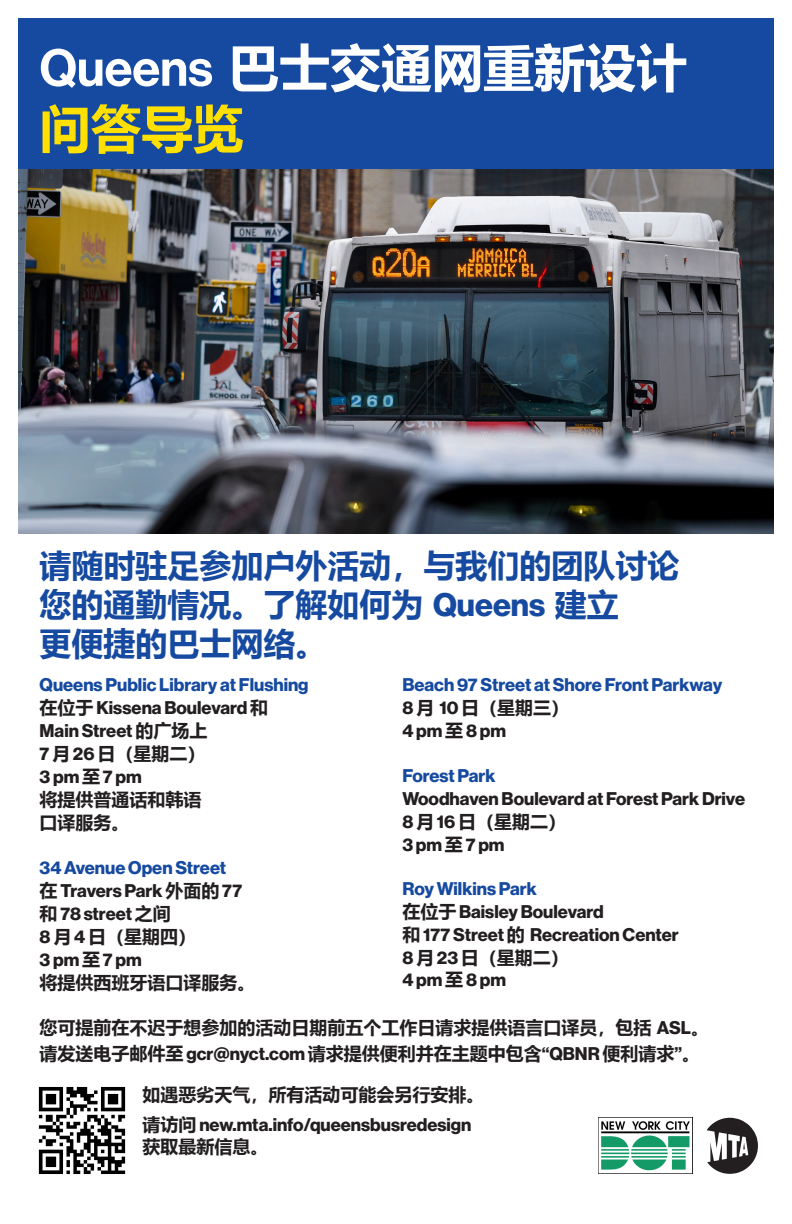
<style>
.page{position:relative;width:792px;height:1224px;background:#fff}
.page>*{position:absolute;margin:0;border:0;box-sizing:border-box;transform-origin:0 0}
.t1{font:56.1px "MTA Logo";color:#231f20}
.t2{font:700 51px/61.2px "Microsoft Ya Hei";color:#fff}
.t3{font:700 32px/39px "Microsoft Ya Hei";color:#164aa0}
.t4{font:18px/23px "N Haas Grotesk DS Pro 75 Bd";color:#231f20}
.t5{font:700 18px/26px "Microsoft Ya Hei";color:#231f20}
.t6{font:18px "N Haas Grotesk DS Pro 75 Bd";color:#164aa0}
.s1{font-family:"N Haas Grotesk DS Pro 65 Md";font-weight:400}
.s2{color:#ffe000}
.s3{font-family:"N Haas Grotesk DS Pro 75 Bd";font-weight:400}
.s4{font-family:"Microsoft Ya Hei";font-weight:700}
</style>
<div class="page">
<img style="left:18px;top:169px;width:756px;height:364px">
<div style="left:18px;top:18px;width:756px;height:151px;background:#164aa0"></div>
<img style="left:38px;top:1087px;width:88px;height:87px">
<img style="left:599px;top:1121px;width:93px;height:53px">
<p class="t2" style="left:40px;top:35px;width:649px"><span class="s1">Queens</span> 巴士交通网重新设计<span class="s2">问答导览</span></p>
<p class="t3" style="left:40px;top:545px;width:641px">请随时驻足参加户外活动，与我们的团队讨论您的通勤情况。了解如何为 <span class="s3">Queens</span> 建立<br>更便捷的巴士网络。</p>
<p class="t6" style="left:40px;top:674px;width:270px">Queens Public Library at Flushing</p>
<p class="t4" style="left:40px;top:697px;width:230px"><span class="s4">在位于</span> Kissena Boulevard <span class="s4">和<br></span>Main Street <span class="s4">的广场上</span></p>
<p class="t5" style="left:40px;top:740px;width:167px"><span class="s3">7</span> 月 <span class="s3">26</span> 日（星期二）</p>
<p class="t4" style="left:40px;top:766px;width:104px">3 pm <span class="s4">至</span> 7 pm</p>
<p class="t5" style="left:40px;top:787px;width:164px;line-height:23px">将提供普通话和韩语口译服务。</p>
<p class="t6" style="left:40px;top:857px;width:188px">34 Avenue Open Street</p>
<p class="t4" style="left:40px;top:879px;width:204px"><span class="s4">在</span> Travers Park <span class="s4">外面的</span> 77<span class="s4">和</span> 78 street <span class="s4">之间</span></p>
<p class="t5" style="left:40px;top:923px;width:158px"><span class="s3">8</span> 月 <span class="s3">4</span> 日（星期四）</p>
<p class="t4" style="left:40px;top:948px;width:104px">3 pm <span class="s4">至</span> 7 pm</p>
<p class="t5" style="left:40px;top:969px;width:218px">将提供西班牙语口译服务。</p>
<p class="t6" style="left:402px;top:674px;width:321px">Beach 97 Street at Shore Front Parkway</p>
<p class="t5" style="left:402px;top:694px;width:168px"><span class="s3">8</span> 月 <span class="s3">10</span> 日（星期三）</p>
<p class="t4" style="left:402px;top:720px;width:105px">4 pm <span class="s4">至</span> 8 pm</p>
<p class="t6" style="left:402px;top:765px;width:95px">Forest Park</p>
<p class="t4" style="left:402px;top:787px;width:344px">Woodhaven Boulevard at Forest Park Drive</p>
<p class="t5" style="left:402px;top:808px;width:165px"><span class="s3">8</span> 月 <span class="s3">16</span> 日（星期二）</p>
<p class="t4" style="left:402px;top:833px;width:104px">3 pm <span class="s4">至</span> 7 pm</p>
<p class="t6" style="left:402px;top:878px;width:136px">Roy Wilkins Park</p>
<p class="t4" style="left:402px;top:901px;width:278px"><span class="s4">在位于</span> Baisley Boulevard<br><span class="s4">和</span> 177 Street <span class="s4">的</span> Recreation Center</p>
<p class="t5" style="left:402px;top:944px;width:168px"><span class="s3">8</span> 月 <span class="s3">23</span> 日（星期二）</p>
<p class="t4" style="left:402px;top:968px;width:105px">4 pm <span class="s4">至</span> 8 pm</p>
<p class="t5" style="left:40px;top:1014px;width:671px">您可提前在不迟于想参加的活动日期前五个工作日请求提供语言口译员，包括 <span class="s3">ASL</span>。请发送电子邮件至 <span class="s3">gcr@nyct.com</span> 请求提供便利并在主题中包含<span class="s3">“QBNR</span> 便利请求<span class="s3">”</span>。</p>
<p class="t5" style="left:143px;top:1080px;width:343px">如遇恶劣天气，所有活动可能会另行安排。</p>
<p class="t4" style="left:143px;top:1114px;width:330px;line-height:21.6px"><span class="s4">请访问</span> new.mta.info/queensbusredesign<span class="s4">获取最新信息。</span></p>
<p class="t1" style="left:707px;top:1118px;width:54px">M</p>
</div>
